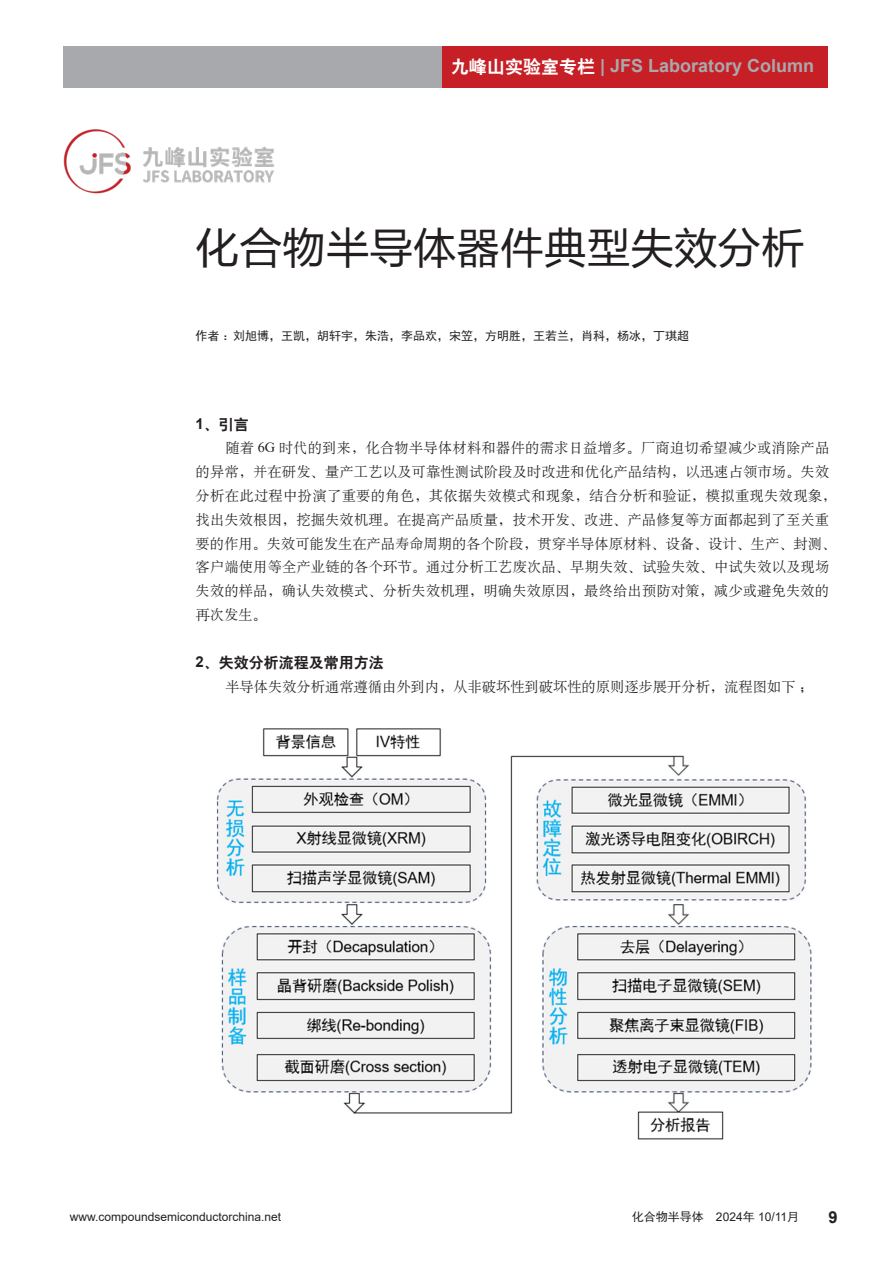
<style>
.page{position:relative;width:893px;height:1263px;background:#fff}
.page>*{position:absolute;margin:0;border:0;box-sizing:border-box;transform-origin:0 0}
.t1{font:43.5px "FZLTHK GBK1 0";color:#231f20}
.t2{font:700 18px "Arial";color:#a8a9ad}
.t3{font:700 16.5px "Arial";color:#231f20}
.t4{font:15px "H Yb 2 gj";color:#231f20}
.t5{font:14.25px/23.9px "H Ya 6 gj";letter-spacing:.01em;color:#231f20}
.t6{font:12px "Arial";color:#231f20}
.t7{font:12px "Sim Hei";color:#231f20}
.s1{font-family:"H Yb 2 gj";font-weight:400;color:#fff}
.s2{font-family:"Arial";font-weight:700}
.s3{font-family:"Times New Roman"}
.s4{font-family:"Sim Hei"}
</style>
<div class="page">
<div style="left:441px;top:46px;width:387px;height:42px;background:#c71f26"></div>
<div style="left:63px;top:46px;width:378px;height:42px;background:#a8a9ad"></div>
<img style="left:63px;top:129px;width:212px;height:65px">
<img style="left:216px;top:728px;width:596px;height:412px">
<p class="t2" style="left:451px;top:53px;width:365px"><span class="s1">九峰山实验室专栏</span> | JFS Laboratory Column</p>
<h1 class="t1" style="left:196px;top:224px;width:610px">化合物半导体器件典型失效分析</h1>
<p class="t7" style="left:196px;top:330px;width:495px">作者：刘旭博，王凯，胡轩宇，朱浩，李品欢，宋笠，方明胜，王若兰，肖科，杨冰，丁琪超</p>
<p class="t4" style="left:196px;top:417px;width:55px"><span class="s2">1</span>、引言</p>
<p class="t5" style="left:196px;top:436px;width:642px;text-indent:30px">随着 <span class="s3">6G</span> 时代的到来，化合物半导体材料和器件的需求日益增多。厂商迫切希望减少或消除产品的异常，并在研发、量产工艺以及可靠性测试阶段及时改进和优化产品结构，以迅速占领市场。失效分析在此过程中扮演了重要的角色，其依据失效模式和现象，结合分析和验证，模拟重现失效现象，找出失效根因，挖掘失效机理。在提高产品质量，技术开发、改进、产品修复等方面都起到了至关重要的作用。失效可能发生在产品寿命周期的各个阶段，贯穿半导体原材料、设备、设计、生产、封测、客户端使用等全产业链的各个环节。通过分析工艺废次品、早期失效、试验失效、中试失效以及现场失效的样品，确认失效模式、分析失效机理，明确失效原因，最终给出预防对策，减少或避免失效的再次发生。</p>
<p class="t4" style="left:196px;top:655px;width:190px"><span class="s2">2</span>、失效分析流程及常用方法</p>
<p class="t5" style="left:225px;top:674px;width:589px">半导体失效分析通常遵循由外到内，从非破坏性到破坏性的原则逐步展开分析，流程图如下；</p>
<p class="t6" style="left:70px;top:1209px;width:213px">www.compoundsemiconductorchina.net</p>
<p class="t6" style="left:632px;top:1209px;width:169px"><span class="s4">化合物半导体</span> 2024<span class="s4">年</span> 10/11<span class="s4">月</span></p>
<p class="t3" style="left:828px;top:1205px;width:11px">9</p>
</div>
